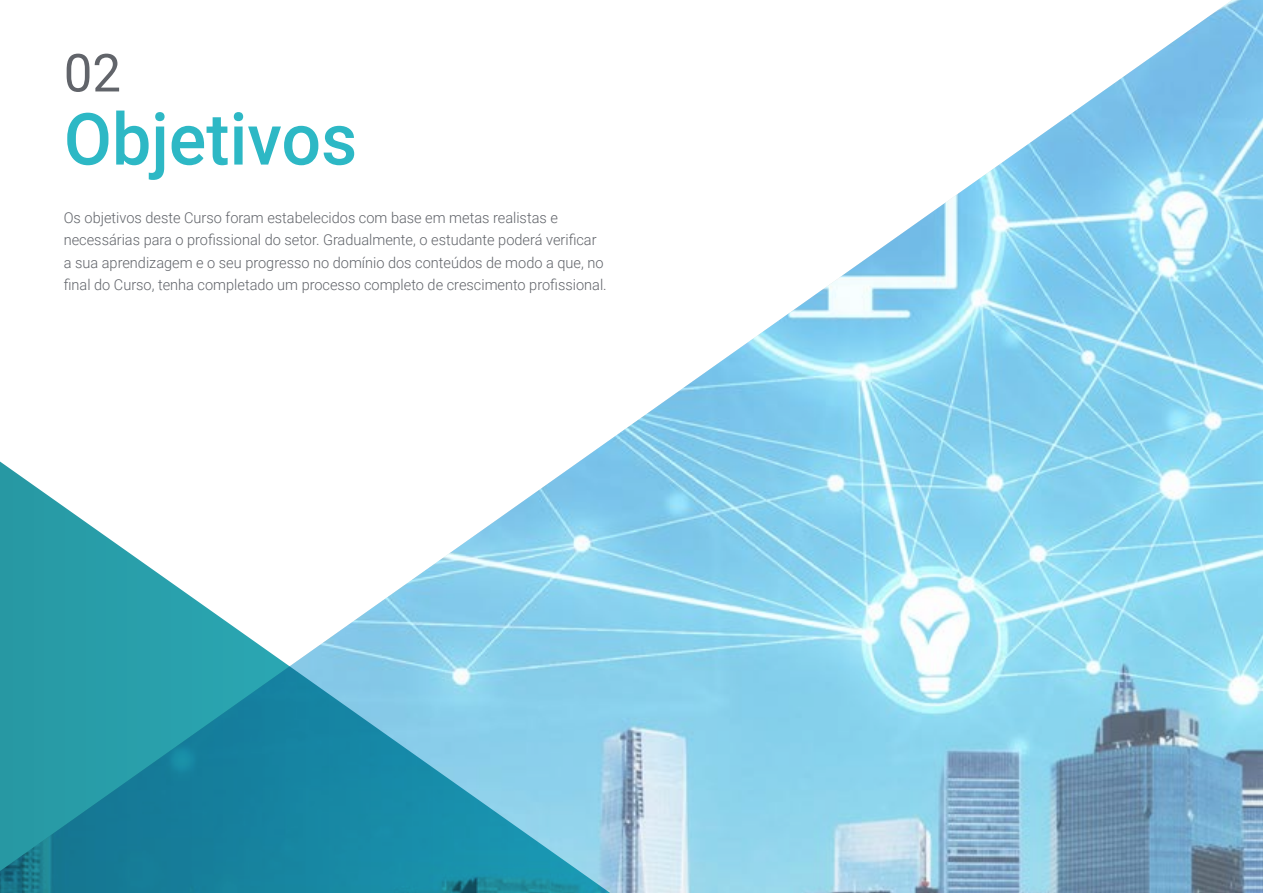
<style>
.page{position:relative;width:1263px;height:893px;background:#fff}
.page>*{position:absolute;margin:0;border:0;box-sizing:border-box;transform-origin:0 0}
.t1{font:500 72px "Roboto";color:#2db8c5}
.t2{font:52.5px "Roboto";color:#61646a}
.t3{font:300 15px/22.5px "Roboto";color:#61646a}
</style>
<div class="page">
<img style="left:601px;top:0;width:662px;height:893px">
<svg style="left:0;top:446px;width:640px;height:447px"></svg>
<h2 class="t2" style="left:64px;top:36px;width:59px">02</h2>
<h1 class="t1" style="left:64px;top:89px;width:295px">Objetivos</h1>
<p class="t3" style="left:64px;top:206px;width:544px">Os objetivos deste Curso foram estabelecidos com base em metas realistas e necessárias para o profissional do setor. Gradualmente, o estudante poderá verificar a sua aprendizagem e o seu progresso no domínio dos conteúdos de modo a que, no final do Curso, tenha completado um processo completo de crescimento profissional.</p>
</div>
